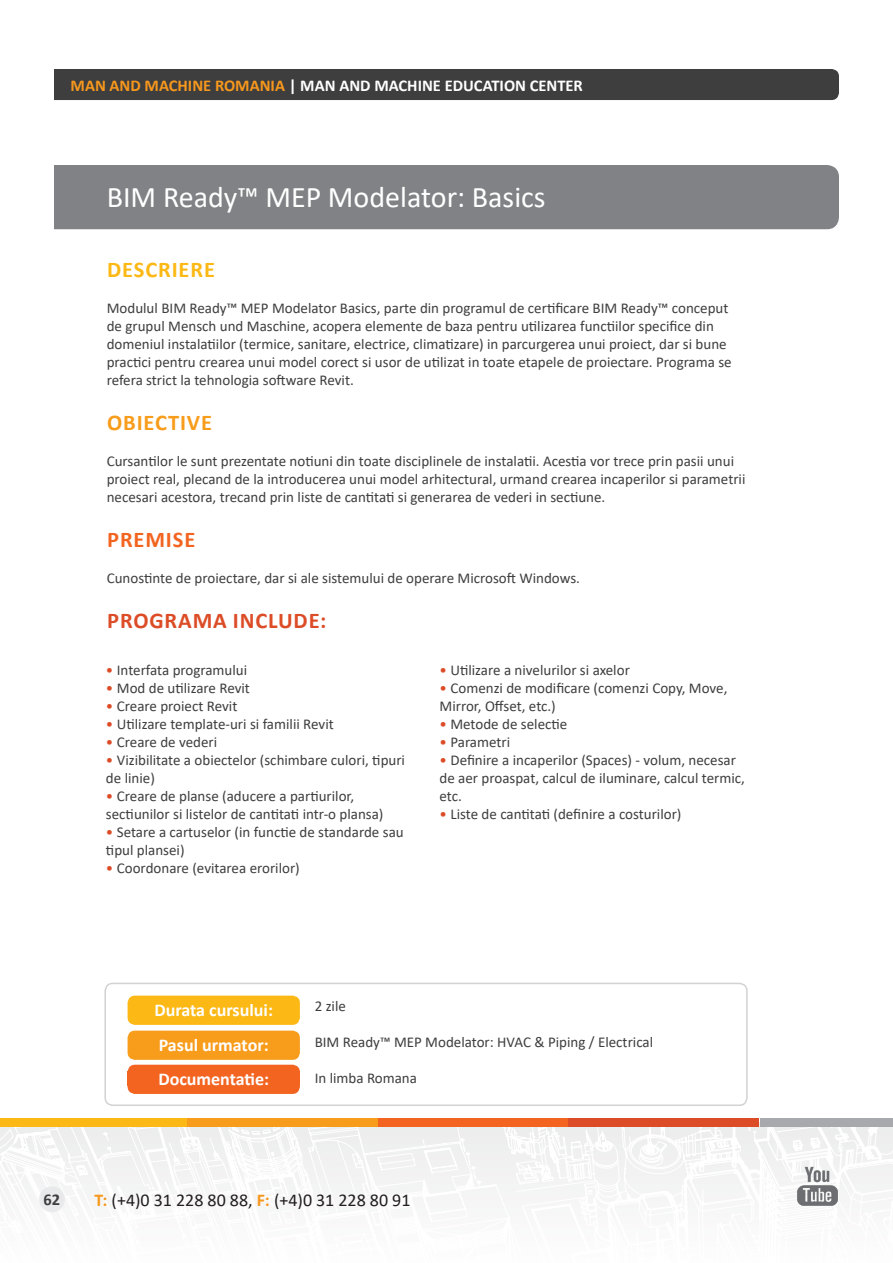
<style>
.page{position:relative;width:893px;height:1263px;background:#fff}
.page>*{position:absolute;margin:0;border:0;box-sizing:border-box;transform-origin:0 0}
.t1{font:30px "Calibri";color:#fff}
.t2{font:700 22.5px "Calibri";letter-spacing:.04em;color:#dc4c27}
.t3{font:700 22.5px "Calibri";letter-spacing:.04em;color:#fcb814}
.t4{font:700 22.5px "Calibri";letter-spacing:.04em;color:#f89c1c}
.t5{font:700 22.5px "Calibri";letter-spacing:.04em;color:#f36421}
.t6{font:700 18px "Calibri";color:#fff}
.t7{font:18px "Calibri";color:#231f20}
.t8{font:700 16.5px "Calibri";color:#fff}
.t9{font:700 16.5px "Calibri";color:#3e3e3f}
.t10{font:15px/18px "Calibri";color:#3e3e3f}
.s1{color:#f7981d}
.s2{color:#dc4c27}
.s3{font-weight:700;color:#f7981d}
</style>
<div class="page">
<svg style="left:0;top:1122px;width:893px;height:91px"></svg>
<div style="left:39px;top:1186px;width:26px;height:26px;background:#e6e7e9;border-radius:50%"></div>
<div style="left:0;top:1118px;width:187px;height:9px;background:#fcb814"></div>
<div style="left:187px;top:1118px;width:191px;height:9px;background:#f89c1c"></div>
<div style="left:378px;top:1118px;width:191px;height:9px;background:#f36421"></div>
<div style="left:569px;top:1118px;width:190px;height:9px;background:#dc4c27"></div>
<div style="left:760px;top:1118px;width:133px;height:9px;background:#a8a9ad"></div>
<img style="left:797px;top:1165px;width:42px;height:43px">
<div style="left:54px;top:69px;width:785px;height:31px;background:#3e3e3f"></div>
<div style="left:54px;top:165px;width:785px;height:64px;background:#808285"></div>
<div style="left:128px;top:996px;width:172px;height:29px;background:#fcb814;border-radius:8px"></div>
<div style="left:128px;top:1030px;width:172px;height:30px;background:#f89c1c;border-radius:8px"></div>
<div style="left:104px;top:983px;width:644px;height:123px;border:2px solid #d1d2d4;border-radius:8px"></div>
<div style="left:128px;top:1065px;width:172px;height:29px;background:#f36421;border-radius:8px"></div>
<p class="t8" style="left:71px;top:74px;width:514px"><span class="s1">MAN AND MACHINE ROMANIA</span> | MAN AND MACHINE EDUCATION CENTER</p>
<p class="t1" style="left:107px;top:176px;width:440px">BIM Ready™ MEP Modelator: Basics</p>
<p class="t3" style="left:107px;top:253px;width:109px">DESCRIERE</p>
<p class="t10" style="left:107px;top:298px;width:626px">Modulul BIM Ready™ MEP Modelator Basics, parte din programul de certificare BIM Ready™ conceput de grupul Mensch und Maschine, acopera elemente de baza pentru utilizarea functiilor specifice din domeniul instalatiilor (termice, sanitare, electrice, climatizare) in parcurgerea unui proiect, dar si bune practici pentru crearea unui model corect si usor de utilizat in toate etapele de proiectare. Programa se refera strict la tehnologia software Revit.</p>
<p class="t4" style="left:107px;top:406px;width:106px">OBIECTIVE</p>
<p class="t10" style="left:107px;top:451px;width:640px">Cursantilor le sunt prezentate notiuni din toate disciplinele de instalatii. Acestia vor trece prin pasii unui proiect real, plecand de la introducerea unui model arhitectural, urmand crearea incaperilor si parametrii necesari acestora, trecand prin liste de cantitati si generarea de vederi in sectiune.</p>
<p class="t5" style="left:107px;top:523px;width:90px">PREMISE</p>
<p class="t10" style="left:107px;top:568px;width:475px">Cunostinte de proiectare, dar si ale sistemului de operare Microsoft Windows.</p>
<p class="t2" style="left:107px;top:604px;width:221px">PROGRAMA INCLUDE:</p>
<p class="t10" style="left:106px;top:661px;width:143px"><span class="s2">•</span> Interfata programului</p>
<p class="t10" style="left:106px;top:679px;width:145px"><span class="s2">•</span> Mod de utilizare Revit</p>
<p class="t10" style="left:106px;top:697px;width:133px"><span class="s2">•</span> Creare proiect Revit</p>
<p class="t10" style="left:106px;top:715px;width:229px"><span class="s2">•</span> Utilizare template-uri si familii Revit</p>
<p class="t10" style="left:106px;top:733px;width:113px"><span class="s2">•</span> Creare de vederi</p>
<p class="t10" style="left:106px;top:751px;width:301px"><span class="s2">•</span> Vizibilitate a obiectelor (schimbare culori, tipuri de linie)</p>
<p class="t10" style="left:106px;top:787px;width:279px"><span class="s2">•</span> Creare de planse (aducere a partiurilor, sectiunilor si listelor de cantitati intr-o plansa)</p>
<p class="t10" style="left:106px;top:823px;width:299px"><span class="s2">•</span> Setare a cartuselor (in functie de standarde sau tipul plansei)</p>
<p class="t10" style="left:106px;top:859px;width:195px"><span class="s2">•</span> Coordonare (evitarea erorilor)</p>
<p class="t10" style="left:440px;top:661px;width:192px"><span class="s2">•</span> Utilizare a nivelurilor si axelor</p>
<p class="t10" style="left:440px;top:679px;width:289px"><span class="s2">•</span> Comenzi de modificare (comenzi Copy, Move,<br>Mirror, Offset, etc.)</p>
<p class="t10" style="left:440px;top:715px;width:129px"><span class="s2">•</span> Metode de selectie</p>
<p class="t10" style="left:440px;top:733px;width:72px"><span class="s2">•</span> Parametri</p>
<p class="t10" style="left:440px;top:751px;width:307px"><span class="s2">•</span> Definire a incaperilor (Spaces) - volum, necesar de aer proaspat, calcul de iluminare, calcul termic, etc.</p>
<p class="t10" style="left:440px;top:805px;width:243px"><span class="s2">•</span> Liste de cantitati (definire a costurilor)</p>
<p class="t6" style="left:155px;top:997px;width:120px">Durata cursului:</p>
<p class="t6" style="left:159px;top:1032px;width:111px">Pasul urmator:</p>
<p class="t6" style="left:158px;top:1066px;width:112px">Documentatie:</p>
<p class="t10" style="left:315px;top:996px;width:33px">2 zile</p>
<p class="t10" style="left:315px;top:1032px;width:340px">BIM Ready™ MEP Modelator: HVAC &amp; Piping / Electrical</p>
<p class="t10" style="left:315px;top:1068px;width:104px">In limba Romana</p>
<p class="t9" style="left:44px;top:1187px;width:18px">62</p>
<p class="t7" style="left:94px;top:1187px;width:318px"><span class="s3">T:</span> (+4)0 31 228 80 88, <span class="s3">F:</span> (+4)0 31 228 80 91</p>
</div>
